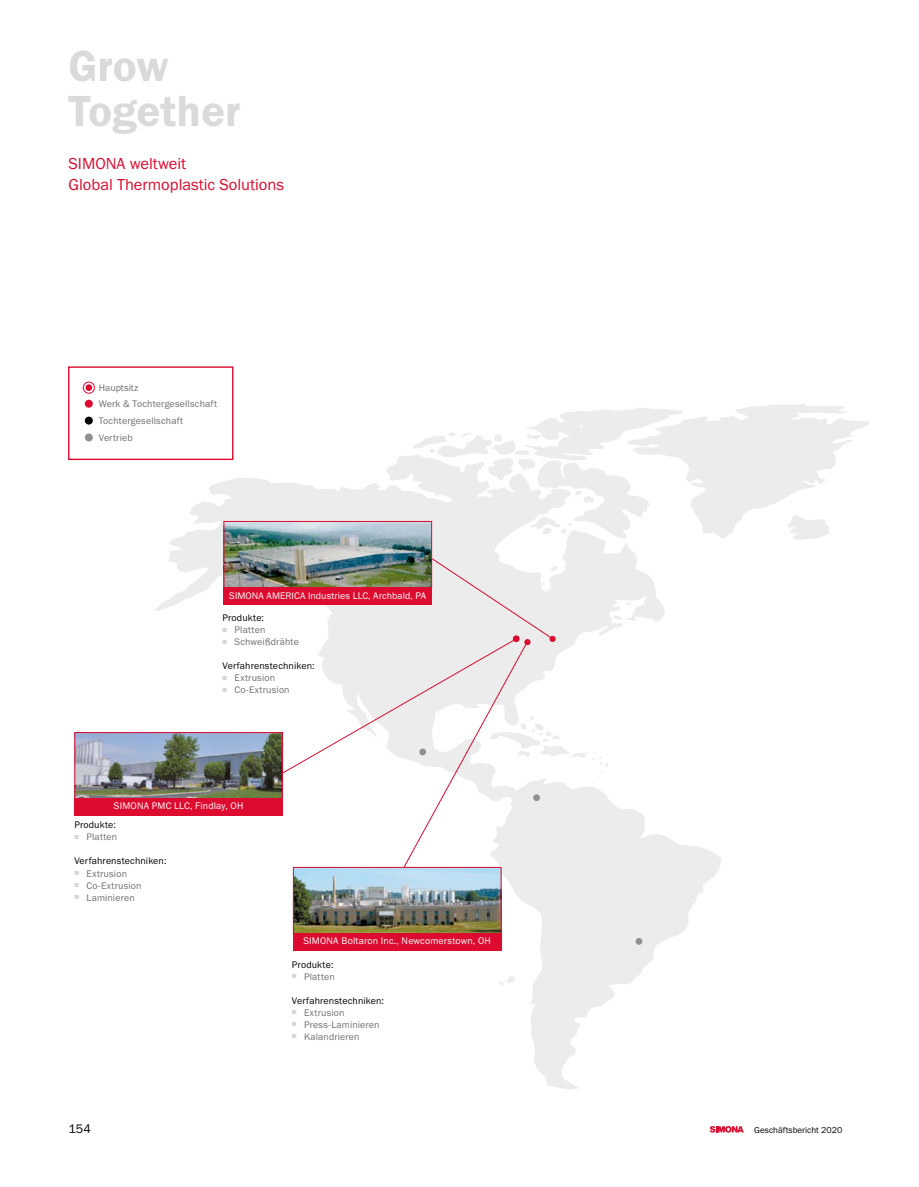
<style>
.page{position:relative;width:919px;height:1187px;background:#fff}
.page>*{position:absolute;margin:0;border:0;box-sizing:border-box;transform-origin:0 0}
.t1{font:45px/45px "Franklin Gothic URW Dem";color:#dadada}
.t2{font:16.5px/21px "Franklin Gothic URW Boo";color:#dd0b2f}
.t3{font:12.75px "Franklin Gothic URW Boo";color:#000}
.t4{font:9.9px/16.6px "Franklin Gothic URW Boo";letter-spacing:.015em;color:#706f6f}
.t5{font:9.9px "Franklin Gothic URW Boo";letter-spacing:.01em;color:#fff}
.t6{font:9.9px "Franklin Gothic URW Boo";letter-spacing:.015em;color:#000}
.t7{font:9px "Franklin Gothic URW Boo";color:#000}
</style>
<div class="page">
<svg style="left:709px;top:1126px;width:34px;height:6px"></svg>
<svg style="left:413px;top:404px;width:456px;height:136px"></svg>
<svg style="left:154px;top:454px;width:567px;height:635px"></svg>
<svg style="left:635px;top:937px;width:7px;height:7px"></svg>
<svg style="left:279px;top:558px;width:352px;height:323px"></svg>
<img style="left:225px;top:523px;width:205px;height:63px">
<div style="left:223px;top:521px;width:209px;height:67px;border:1px solid #dd0b2f"></div>
<div style="left:223px;top:587px;width:209px;height:17px;background:#dd0b2f"></div>
<img style="left:76px;top:734px;width:205px;height:63px">
<div style="left:74px;top:732px;width:209px;height:67px;border:1px solid #dd0b2f"></div>
<div style="left:74px;top:798px;width:209px;height:17px;background:#dd0b2f"></div>
<img style="left:295px;top:869px;width:204px;height:63px">
<div style="left:293px;top:867px;width:208px;height:67px;border:1px solid #dd0b2f"></div>
<div style="left:293px;top:933px;width:208px;height:17px;background:#dd0b2f"></div>
<div style="left:419px;top:748px;width:7px;height:7px;background:#909090;border-radius:50%"></div>
<div style="left:533px;top:794px;width:7px;height:7px;background:#909090;border-radius:50%"></div>
<div style="left:68px;top:366px;width:165px;height:94px;background:#fff;border:1px solid #dd0b2f"></div>
<div style="left:83px;top:381px;width:12px;height:12px;border:1px solid #dd0b2f;border-radius:50%"></div>
<div style="left:85px;top:384px;width:7px;height:7px;background:#dd0b2f;border-radius:50%"></div>
<div style="left:85px;top:399px;width:8px;height:8px;background:#dd0b2f;border-radius:50%"></div>
<div style="left:85px;top:416px;width:8px;height:8px;background:#000;border-radius:50%"></div>
<div style="left:85px;top:433px;width:8px;height:8px;background:#909090;border-radius:50%"></div>
<h1 class="t1" style="left:68px;top:43px;width:174px">Grow<br>Together</h1>
<h2 class="t2" style="left:68px;top:153px;width:217px">SIMONA weltweit<br>Global Thermoplastic Solutions</h2>
<p class="t4" style="left:99px;top:379px;width:120px">Hauptsitz<br>Werk &amp; Tochtergesellschaft<br>Tochtergesellschaft<br>Vertrieb</p>
<p class="t5" style="left:229px;top:589px;width:198px">SIMONA AMERICA Industries LLC, Archbald, PA</p>
<p class="t6" style="left:222px;top:612px;width:43px">Produkte:</p>
<p class="t4" style="left:222px;top:621px;width:44px"><sup>■</sup> Platten</p>
<p class="t4" style="left:222px;top:633px;width:78px"><sup>■</sup> Schweißdrähte</p>
<p class="t6" style="left:222px;top:660px;width:93px">Verfahrenstechniken:</p>
<p class="t4" style="left:222px;top:669px;width:54px"><sup>■</sup> Extrusion</p>
<p class="t4" style="left:222px;top:681px;width:69px"><sup>■</sup> Co-Extrusion</p>
<p class="t5" style="left:114px;top:800px;width:131px">SIMONA PMC LLC, Findlay, OH</p>
<p class="t6" style="left:74px;top:819px;width:43px">Produkte:</p>
<p class="t4" style="left:74px;top:828px;width:44px"><sup>■</sup> Platten</p>
<p class="t6" style="left:74px;top:855px;width:93px">Verfahrenstechniken:</p>
<p class="t4" style="left:74px;top:864px;width:54px"><sup>■</sup> Extrusion</p>
<p class="t4" style="left:74px;top:876px;width:69px"><sup>■</sup> Co-Extrusion</p>
<p class="t4" style="left:74px;top:888px;width:62px"><sup>■</sup> Laminieren</p>
<p class="t5" style="left:303px;top:934px;width:189px">SIMONA Boltaron Inc., Newcomerstown, OH</p>
<p class="t6" style="left:292px;top:958px;width:43px">Produkte:</p>
<p class="t4" style="left:292px;top:967px;width:44px"><sup>■</sup> Platten</p>
<p class="t6" style="left:292px;top:994px;width:93px">Verfahrenstechniken:</p>
<p class="t4" style="left:292px;top:1003px;width:54px"><sup>■</sup> Extrusion</p>
<p class="t4" style="left:292px;top:1015px;width:89px"><sup>■</sup> Press-Laminieren</p>
<p class="t4" style="left:292px;top:1027px;width:69px"><sup>■</sup> Kalandrieren</p>
<p class="t3" style="left:68px;top:1120px;width:24px">154</p>
<p class="t7" style="left:754px;top:1123px;width:90px">Geschäftsbericht 2020</p>
</div>
